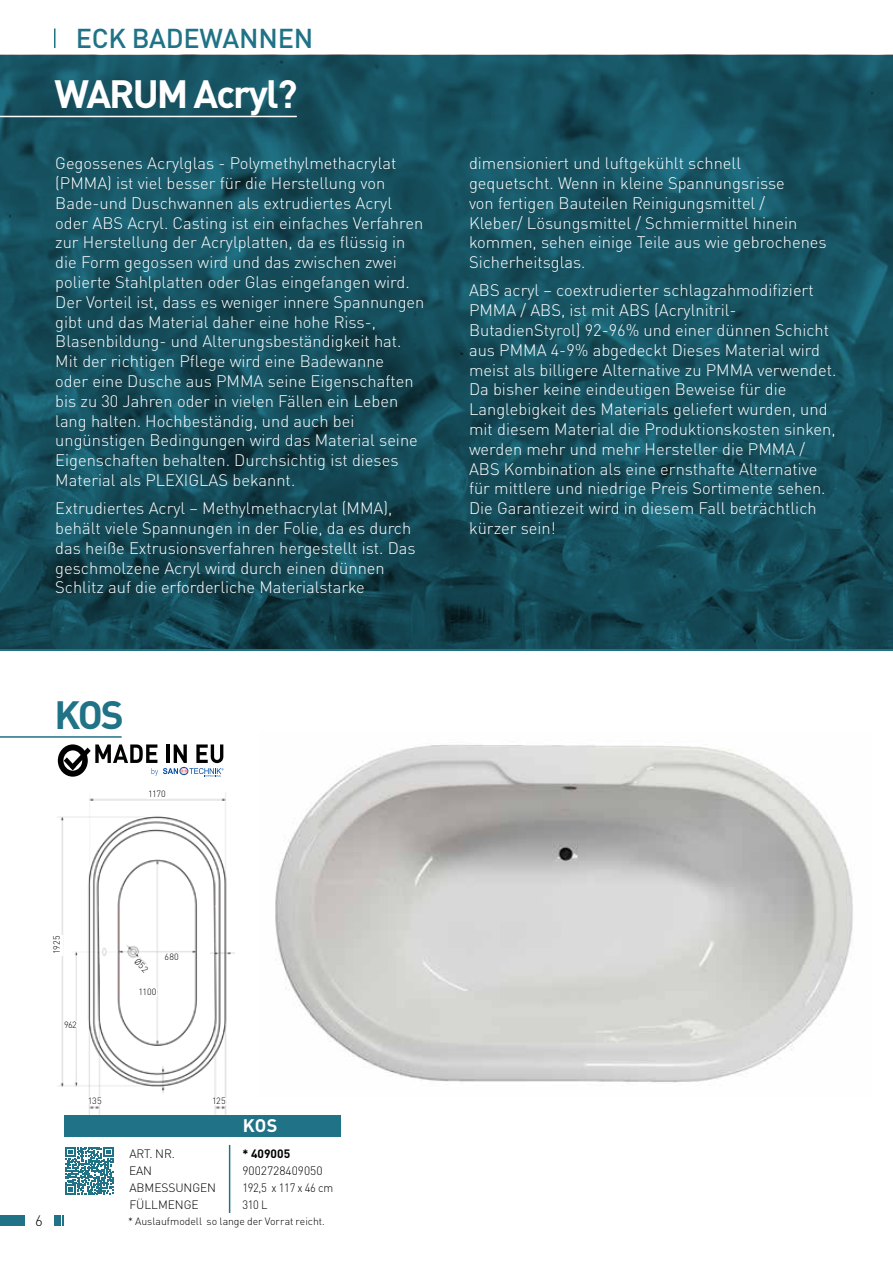
<style>
.page{position:relative;width:893px;height:1263px;background:#fff}
.page>*{position:absolute;margin:0;border:0;box-sizing:border-box;transform-origin:0 0}
.t1{font:700 39px "DIN Pro";letter-spacing:-.05em;color:#fff}
.t2{font:700 39px "DIN Pro";color:#207286}
.t3{font:500 27px "DIN Pro";letter-spacing:-.01em;color:#207286}
.t4{font:700 18px "DIN Pro";color:#fff}
.t5{font:300 16.5px/19.8px "DIN Pro";color:#fff}
.t6{font:300 15px "DIN Pro";color:#000}
.t7{font:300 12px "DIN Pro";letter-spacing:-.005em;color:#000}
.t8{font:300 12px "DIN Pro";color:#000}
.t9{font:300 12px "DIN Pro";letter-spacing:-.03em;color:#000;scale:.93 1}
.t10{font:700 12px "DIN Pro";color:#000}
.t11{font:300 12px "DIN Pro";letter-spacing:-.005em;color:#000;scale:.93 1}
.t12{font:300 10.5px "DIN Pro";letter-spacing:-.005em;color:#000}
.t13{font:300 9px "DIN Pro";letter-spacing:-.025em;color:#000}
</style>
<div class="page">
<img style="left:0;top:54px;width:893px;height:594px">
<div style="left:64px;top:1115px;width:276px;height:21px;background:#207286"></div>
<svg style="left:229px;top:1145px;width:1px;height:68px"></svg>
<svg style="left:65px;top:1147px;width:48px;height:48px"></svg>
<hr style="left:0;top:116px;width:297px;height:1px;background:#fff">
<hr style="left:0;top:736px;width:122px;height:2px;background:#207286">
<hr style="left:54px;top:28px;width:2px;height:20px;background:#207286">
<img style="left:275px;top:745px;width:578px;height:338px">
<img style="left:58px;top:792px;width:176px;height:323px">
<div style="left:148px;top:790px;width:18px;height:9px;background:#fff"></div>
<div style="left:73px;top:783px;width:17px;height:11px;background:#fff"></div>
<div style="left:53px;top:935px;width:10px;height:20px;background:#fff"></div>
<div style="left:162px;top:954px;width:19px;height:8px;background:#fff"></div>
<div style="left:138px;top:988px;width:19px;height:8px;background:#fff"></div>
<div style="left:64px;top:1021px;width:13px;height:7px;background:#fff"></div>
<div style="left:88px;top:1097px;width:14px;height:7px;background:#fff"></div>
<div style="left:212px;top:1098px;width:14px;height:6px;background:#fff"></div>
<svg style="left:58px;top:744px;width:166px;height:33px"></svg>
<div style="left:0;top:1215px;width:24px;height:11px;background:#207286"></div>
<hr style="left:54px;top:1215px;width:4px;height:11px;background:#207286">
<svg style="left:59px;top:1215px;width:5px;height:11px"></svg>
<svg style="left:134px;top:952px;width:15px;height:21px"></svg>
<h2 class="t3" style="left:76px;top:17px;width:239px">ECK BADEWANNEN</h2>
<h1 class="t1" style="left:54px;top:61px;width:244px">WARUM Acryl?</h1>
<p class="t5" style="left:55px;top:152px;width:371px">Gegossenes Acrylglas - Polymethylmethacrylat (PMMA) ist viel besser für die Herstellung von Bade-und Duschwannen als extrudiertes Acryl oder ABS Acryl. Casting ist ein einfaches Verfahren zur Herstellung der Acrylplatten, da es flüssig in die Form gegossen wird und das zwischen zwei polierte Stahlplatten oder Glas eingefangen wird.<br>Der Vorteil ist, dass es weniger innere Spannungen gibt und das Material daher eine hohe Riss-, Blasenbildung- und Alterungsbeständigkeit hat.<br>Mit der richtigen Pflege wird eine Badewanne<br>oder eine Dusche aus PMMA seine Eigenschaften bis zu 30 Jahren oder in vielen Fällen ein Leben lang halten. Hochbeständig, und auch bei ungünstigen Bedingungen wird das Material seine Eigenschaften behalten. Durchsichtig ist dieses Material als PLEXIGLAS bekannt.</p>
<p class="t5" style="left:55px;top:497px;width:362px">Extrudiertes Acryl – Methylmethacrylat (MMA), behält viele Spannungen in der Folie, da es durch das heiße Extrusionsverfahren hergestellt ist. Das geschmolzene Acryl wird durch einen dünnen Schlitz auf die erforderliche Materialstarke</p>
<h1 class="t2" style="left:54px;top:683px;width:71px">KOS</h1>
<p class="t13" style="left:148px;top:787px;width:19px">1170</p>
<p class="t5" style="left:469px;top:152px;width:359px">dimensioniert und luftgekühlt schnell gequetscht. Wenn in kleine Spannungsrisse<br>von fertigen Bauteilen Reinigungsmittel /<br>Kleber/ Lösungsmittel / Schmiermittel hinein kommen, sehen einige Teile aus wie gebrochenes Sicherheitsglas.</p>
<p class="t5" style="left:469px;top:279px;width:369px">ABS acryl – coextrudierter schlagzahmodifiziert PMMA / ABS, ist mit ABS (Acrylnitril-ButadienStyrol) 92-96% und einer dünnen Schicht aus PMMA 4-9% abgedeckt Dieses Material wird meist als billigere Alternative zu PMMA verwendet.<br>Da bisher keine eindeutigen Beweise für die Langlebigkeit des Materials geliefert wurden, und mit diesem Material die Produktionskosten sinken, werden mehr und mehr Hersteller die PMMA / ABS Kombination als eine ernsthafte Alternative für mittlere und niedrige Preis Sortimente sehen.<br>Die Garantiezeit wird in diesem Fall beträchtlich kürzer sein!</p>
<p class="t13" style="left:50px;top:954px;width:20px;rotate:-90deg">1925</p>
<p class="t13" style="left:64px;top:1018px;width:14px">962</p>
<p class="t13" style="left:165px;top:950px;width:16px">680</p>
<p class="t13" style="left:139px;top:984px;width:19px">1100</p>
<p class="t13" style="left:88px;top:1094px;width:15px">135</p>
<p class="t13" style="left:212px;top:1094px;width:15px">125</p>
<p class="t4" style="left:243px;top:1111px;width:36px">KOS</p>
<p class="t7" style="left:129px;top:1144px;width:47px">ART. NR.</p>
<p class="t10" style="left:242px;top:1143px;width:49px">* 409005</p>
<p class="t8" style="left:129px;top:1161px;width:24px">EAN</p>
<p class="t8" style="left:242px;top:1161px;width:82px">9002728409050</p>
<p class="t7" style="left:129px;top:1178px;width:88px">ABMESSUNGEN</p>
<p class="t9" style="left:242px;top:1178px;width:99px">192,5 x 117 x 46 cm</p>
<p class="t7" style="left:129px;top:1195px;width:71px">FÜLLMENGE</p>
<p class="t11" style="left:242px;top:1195px;width:28px">310 L</p>
<p class="t6" style="left:35px;top:1209px;width:9px">6</p>
<p class="t12" style="left:128px;top:1213px;width:198px">* Auslaufmodell so lange der Vorrat reicht.</p>
</div>
